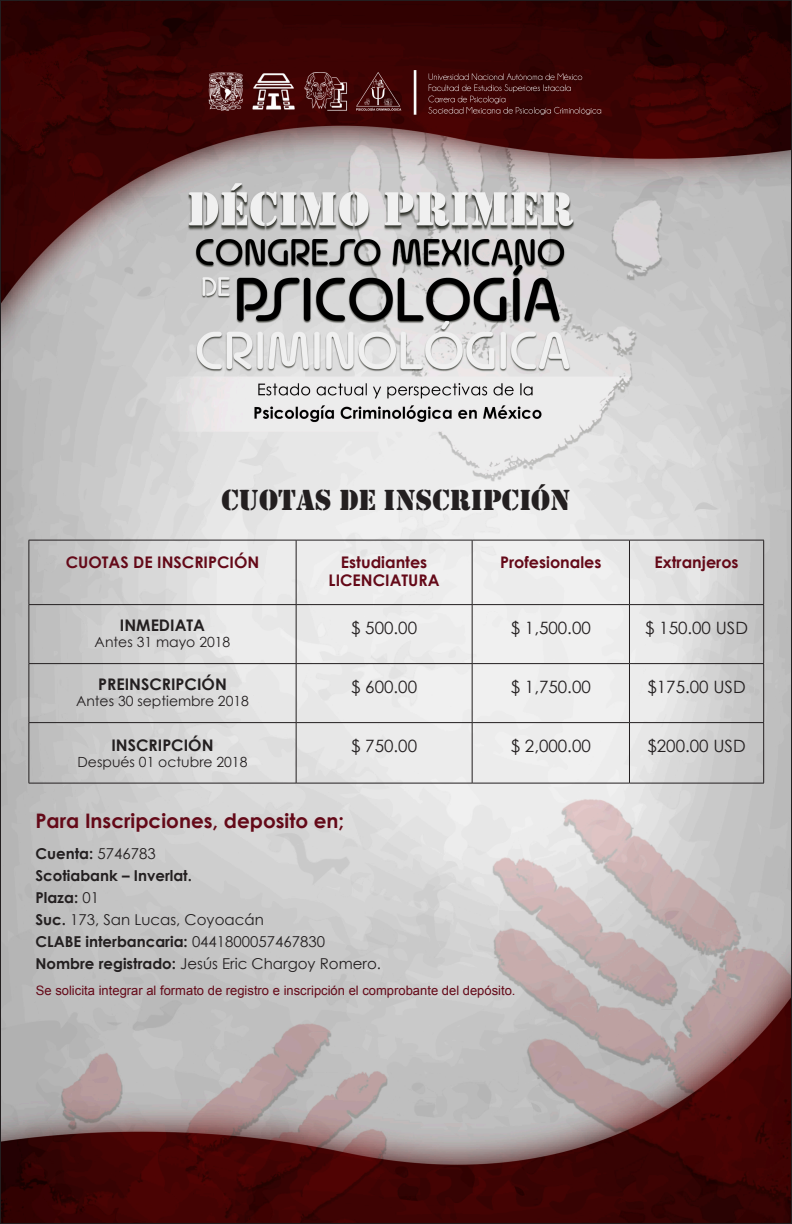
<style>
.page{position:relative;width:792px;height:1224px;background:#fff}
.page>*{position:absolute;margin:0;border:0;box-sizing:border-box;transform-origin:0 0}
.Título_8{font:30px "Stencil";color:#231f20}
.t1{font:700 20px "Century Gothic";color:#640918}
.t2{font:17px "Century Gothic";color:#231f20}
.t3{font:700 16px "Century Gothic";color:#640918}
.t4{font:700 16px "Century Gothic";color:#231f20}
.t5{font:700 15px "Century Gothic";color:#231f20}
.t6{font:15px "Century Gothic";color:#231f20}
.t7{font:14px "Century Gothic";color:#231f20}
.t8{font:13px "Arial";color:#640918}
.s1{font-weight:400}
.s2{font-weight:700}
</style>
<div class="page">
<img style="left:2px;top:2px;width:788px;height:1220px">
<hr style="left:29px;top:540px;width:267px;height:1px;background:#231f20">
<hr style="left:29px;top:540px;width:1px;height:64px;background:#231f20">
<hr style="left:296px;top:540px;width:176px;height:1px;background:#231f20">
<hr style="left:296px;top:540px;width:1px;height:64px;background:#231f20">
<hr style="left:472px;top:540px;width:157px;height:1px;background:#231f20">
<hr style="left:472px;top:540px;width:1px;height:64px;background:#231f20">
<hr style="left:629px;top:540px;width:135px;height:1px;background:#231f20">
<hr style="left:629px;top:540px;width:1px;height:64px;background:#231f20">
<hr style="left:763px;top:540px;width:1px;height:64px;background:#231f20">
<hr style="left:29px;top:604px;width:267px;height:1px;background:#231f20">
<hr style="left:29px;top:605px;width:1px;height:58px;background:#231f20">
<hr style="left:296px;top:604px;width:176px;height:1px;background:#231f20">
<hr style="left:296px;top:605px;width:1px;height:58px;background:#231f20">
<hr style="left:472px;top:604px;width:157px;height:1px;background:#231f20">
<hr style="left:472px;top:605px;width:1px;height:58px;background:#231f20">
<hr style="left:629px;top:604px;width:135px;height:1px;background:#231f20">
<hr style="left:629px;top:605px;width:1px;height:58px;background:#231f20">
<hr style="left:763px;top:605px;width:1px;height:58px;background:#231f20">
<hr style="left:29px;top:663px;width:267px;height:1px;background:#231f20">
<hr style="left:29px;top:664px;width:1px;height:58px;background:#231f20">
<hr style="left:296px;top:663px;width:176px;height:1px;background:#231f20">
<hr style="left:296px;top:664px;width:1px;height:58px;background:#231f20">
<hr style="left:472px;top:663px;width:157px;height:1px;background:#231f20">
<hr style="left:472px;top:664px;width:1px;height:58px;background:#231f20">
<hr style="left:629px;top:663px;width:135px;height:1px;background:#231f20">
<hr style="left:629px;top:664px;width:1px;height:58px;background:#231f20">
<hr style="left:763px;top:664px;width:1px;height:58px;background:#231f20">
<hr style="left:29px;top:722px;width:267px;height:1px;background:#231f20">
<hr style="left:29px;top:723px;width:1px;height:60px;background:#231f20">
<hr style="left:296px;top:722px;width:176px;height:1px;background:#231f20">
<hr style="left:296px;top:723px;width:1px;height:60px;background:#231f20">
<hr style="left:472px;top:722px;width:157px;height:1px;background:#231f20">
<hr style="left:472px;top:723px;width:1px;height:60px;background:#231f20">
<hr style="left:629px;top:722px;width:135px;height:1px;background:#231f20">
<hr style="left:629px;top:723px;width:1px;height:60px;background:#231f20">
<hr style="left:763px;top:723px;width:1px;height:60px;background:#231f20">
<hr style="left:29px;top:783px;width:267px;height:1px;background:#231f20">
<hr style="left:296px;top:783px;width:176px;height:1px;background:#231f20">
<hr style="left:472px;top:783px;width:157px;height:1px;background:#231f20">
<hr style="left:629px;top:783px;width:135px;height:1px;background:#231f20">
<p class="Título_8" style="left:221px;top:483px;width:350px">CUOTAS DE INSCRIPCIÓN</p>
<p class="t3" style="left:66px;top:552px;width:195px">CUOTAS DE INSCRIPCIÓN</p>
<p class="t3" style="left:341px;top:552px;width:88px">Estudiantes</p>
<p class="t3" style="left:329px;top:570px;width:113px">LICENCIATURA</p>
<p class="t3" style="left:500px;top:552px;width:103px">Profesionales</p>
<p class="t3" style="left:655px;top:552px;width:86px">Extranjeros</p>
<p class="t4" style="left:120px;top:615px;width:87px">INMEDIATA</p>
<p class="t7" style="left:95px;top:634px;width:137px">Antes 31 mayo 2018</p>
<p class="t2" style="left:351px;top:617px;width:67px">$ 500.00</p>
<p class="t2" style="left:511px;top:617px;width:82px">$ 1,500.00</p>
<p class="t2" style="left:645px;top:617px;width:104px">$ 150.00 USD</p>
<p class="t4" style="left:98px;top:674px;width:130px">PREINSCRIPCIÓN</p>
<p class="t7" style="left:76px;top:693px;width:175px">Antes 30 septiembre 2018</p>
<p class="t2" style="left:351px;top:676px;width:67px">$ 600.00</p>
<p class="t2" style="left:511px;top:676px;width:82px">$ 1,750.00</p>
<p class="t2" style="left:647px;top:676px;width:100px">$175.00 USD</p>
<p class="t4" style="left:111px;top:735px;width:104px">INSCRIPCIÓN</p>
<p class="t7" style="left:78px;top:753px;width:172px">Después 01 octubre 2018</p>
<p class="t2" style="left:351px;top:735px;width:67px">$ 750.00</p>
<p class="t2" style="left:511px;top:735px;width:82px">$ 2,000.00</p>
<p class="t2" style="left:647px;top:735px;width:100px">$200.00 USD</p>
<p class="t1" style="left:35px;top:808px;width:310px">Para Inscripciones, deposito en;</p>
<p class="t5" style="left:35px;top:844px;width:122px">Cuenta: <span class="s1">5746783</span></p>
<p class="t5" style="left:35px;top:866px;width:158px">Scotiabank – Inverlat.</p>
<p class="t5" style="left:35px;top:888px;width:65px">Plaza: <span class="s1">01</span></p>
<p class="t6" style="left:35px;top:911px;width:230px"><span class="s2">Suc.</span> 173, San Lucas, Coyoacán</p>
<p class="t5" style="left:35px;top:932px;width:291px">CLABE interbancaria: <span class="s1">0441800057467830</span></p>
<p class="t6" style="left:35px;top:955px;width:347px"><span class="s2">Nombre registrado:</span> Jesús Eric Chargoy Romero.</p>
<p class="t8" style="left:36px;top:982px;width:481px">Se solicita integrar al formato de registro e inscripción el comprobante del depósito.</p>
</div>
